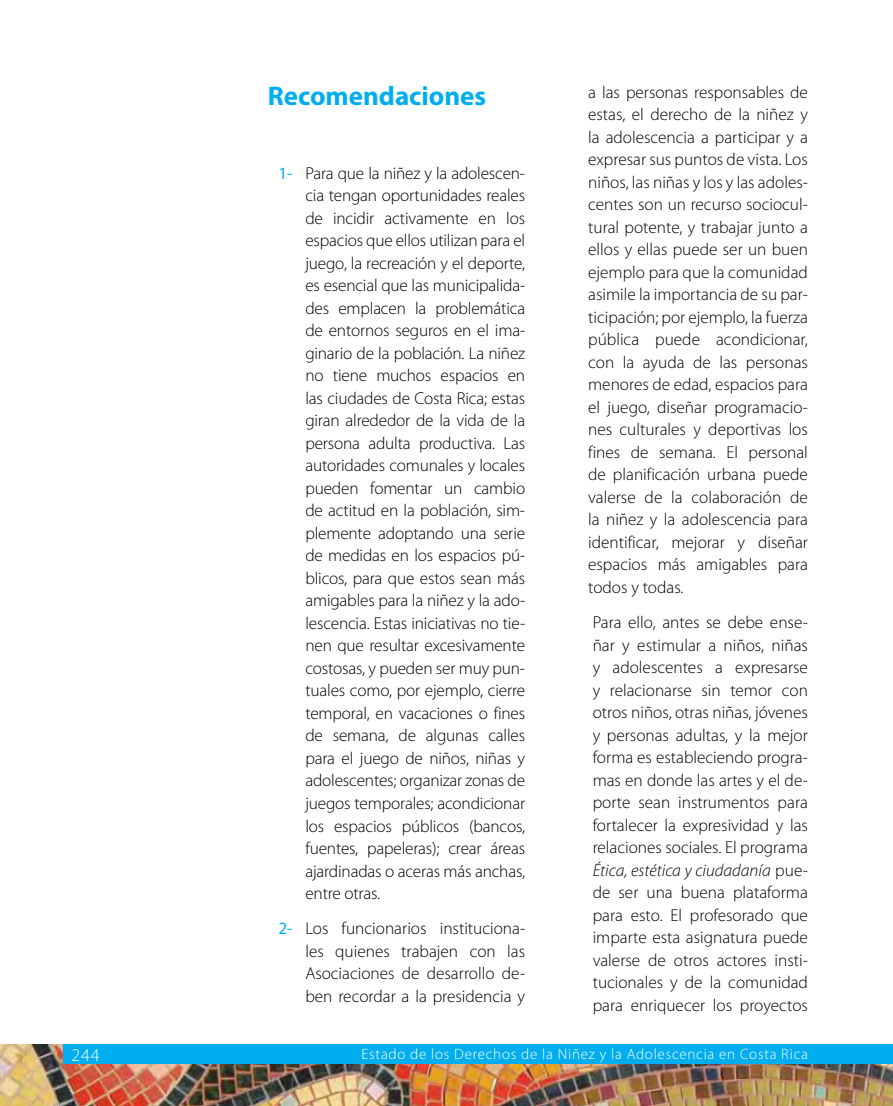
<style>
.page{position:relative;width:893px;height:1106px;background:#fff}
.page>*{position:absolute;margin:0;border:0;box-sizing:border-box;transform-origin:0 0}
.t1{font:700 27px "Myriad Pro";color:#00aeef}
.t2{font:300 18px "Myriad Pro";color:#fff}
.t3{font:300 17.25px/22.5px "Myriad Pro";color:#000;text-align:justify}
.t4{font:300 15px "Myriad Pro";letter-spacing:.05em;color:#fff}
.s1{font-weight:400;color:#00aeef}
.s2{font-style:italic}
</style>
<div class="page">
<img style="left:0;top:1044px;width:893px;height:62px">
<div style="left:64px;top:1044px;width:829px;height:19px;background:#00aeef"></div>
<h1 class="t1" style="left:268px;top:79px;width:220px">Recomendaciones</h1>
<p class="t3" style="left:305px;top:162px;width:221px;text-indent:-27px"><span class="s1">1-</span> Para que la niñez y la adolescen&shy;cia tengan oportunidades reales de incidir activamente en los espacios que ellos utilizan para el juego, la recreación y el deporte, es esencial que las municipalida&shy;des emplacen la problemática de entornos seguros en el ima&shy;ginario de la población. La niñez no tiene muchos espacios en las ciudades de Costa Rica; estas giran alrededor de la vida de la persona adulta productiva. Las autoridades comunales y locales pueden fomentar un cambio de actitud en la población, sim&shy;plemente adoptando una serie de medidas en los espacios pú&shy;blicos, para que estos sean más amigables para la niñez y la ado&shy;lescencia. Estas iniciativas no tie&shy;nen que resultar excesivamente costosas, y pueden ser muy pun&shy;tuales como, por ejemplo, cierre temporal, en vacaciones o fines de semana, de algunas calles para el juego de niños, niñas y adolescentes; organizar zonas de juegos temporales; acondicionar los espacios públicos (bancos, fuentes, papeleras); crear áreas ajardinadas o aceras más anchas, entre otras.</p>
<p class="t3" style="left:305px;top:917px;width:221px;text-indent:-27px"><span class="s1">2-</span> Los funcionarios instituciona&shy;les quienes trabajen con las Asociaciones de desarrollo de&shy;ben recordar a la presidencia y</p>
<p class="t3" style="left:588px;top:81px;width:221px">a las personas responsables de estas, el derecho de la niñez y la adolescencia a participar y a expresar sus puntos de vista. Los niños, las niñas y los y las adoles&shy;centes son un recurso sociocul&shy;tural potente, y trabajar junto a ellos y ellas puede ser un buen ejemplo para que la comunidad asimile la importancia de su par&shy;ticipación; por ejemplo, la fuerza pública puede acondicionar, con la ayuda de las personas menores de edad, espacios para el juego, diseñar programacio&shy;nes culturales y deportivas los fines de semana. El personal de planificación urbana puede valerse de la colaboración de la niñez y la adolescencia para identificar, mejorar y diseñar espacios más amigables para todos y todas.</p>
<p class="t3" style="left:593px;top:611px;width:217px">Para ello, antes se debe ense&shy;ñar y estimular a niños, niñas y adolescentes a expresarse y relacionarse sin temor con otros niños, otras niñas, jóvenes y personas adultas, y la mejor forma es estableciendo progra&shy;mas en donde las artes y el de&shy;porte sean instrumentos para fortalecer la expresividad y las relaciones sociales. El programa <span class="s2">Ética, estética y ciudadanía</span> pue&shy;de ser una buena plataforma para esto. El profesorado que imparte esta asignatura puede valerse de otros actores insti&shy;tucionales y de la comunidad para enriquecer los proyectos</p>
<p class="t2" style="left:72px;top:1044px;width:30px">244</p>
<p class="t4" style="left:362px;top:1045px;width:448px">Estado de los Derechos de la Niñez y la Adolescencia en Costa Rica</p>
</div>
